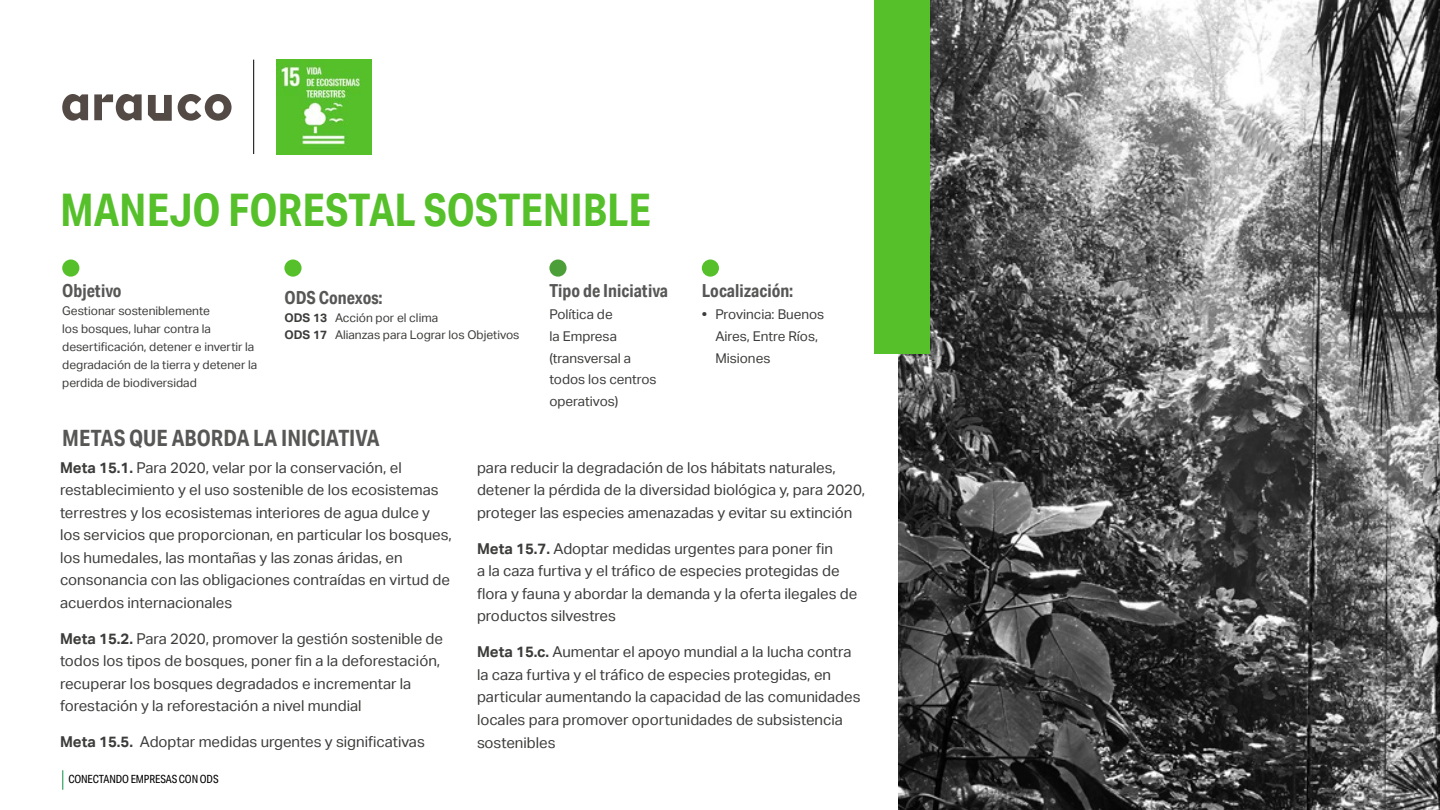
<style>
.page{position:relative;width:1440px;height:810px;background:#fff}
.page>*{position:absolute;margin:0;border:0;box-sizing:border-box;transform-origin:0 0}
.t1{font:700 45px "Aktiv Grotesk Cd";color:#56c02b}
.t2{font:700 22.5px "Aktiv Grotesk Cd";color:#575756}
.t3{font:700 18px "Aktiv Grotesk Cd";color:#575756}
.t4{font:15px/22.5px "Aktiv Grotesk";color:#3c3c3b}
.t5{font:13.5px/21.8px "Aktiv Grotesk";color:#3c3c3b}
.t6{font:12px/18px "Aktiv Grotesk";color:#3c3c3b}
.t7{font:11.25px "Aktiv Grotesk Cd";letter-spacing:-.01em;color:#000}
.s1{font-weight:700}
</style>
<div class="page">
<svg style="left:62px;top:770px;width:1px;height:20px"></svg>
<img style="left:898px;top:0;width:542px;height:810px">
<div style="left:874px;top:0;width:56px;height:354px;background:#56c02b"></div>
<div style="left:62px;top:260px;width:17px;height:17px;background:#56c02b;border-radius:50%"></div>
<div style="left:702px;top:260px;width:17px;height:17px;background:#56c02b;border-radius:50%"></div>
<img style="left:277px;top:60px;width:95px;height:94px">
<hr style="left:254px;top:60px;width:1px;height:94px;background:#000">
<div style="left:549px;top:260px;width:18px;height:17px;background:#4c9f38;border-radius:50%"></div>
<svg style="left:178px;top:94px;width:54px;height:27px"></svg>
<svg style="left:62px;top:94px;width:26px;height:27px"></svg>
<svg style="left:94px;top:94px;width:48px;height:27px"></svg>
<svg style="left:148px;top:95px;width:24px;height:26px"></svg>
<div style="left:284px;top:260px;width:18px;height:17px;background:#56c02b;border-radius:50%"></div>
<h1 class="t1" style="left:60px;top:182px;width:592px">MANEJO FORESTAL SOSTENIBLE</h1>
<p class="t3" style="left:62px;top:280px;width:61px">Objetivo</p>
<p class="t6" style="left:62px;top:302px;width:197px">Gestionar sosteniblemente<br>los bosques, luhar contra la desertificación, detener e invertir la degradación de la tierra y detener la perdida de biodiversidad</p>
<p class="t3" style="left:284px;top:286px;width:100px">ODS Conexos:</p>
<p class="t6" style="left:284px;top:309px;width:237px;line-height:17.2px"><span class="s1">ODS 13</span> Acción por el clima<br><span class="s1">ODS 17</span> Alianzas para Lograr los Objetivos</p>
<p class="t3" style="left:549px;top:280px;width:120px">Tipo de Iniciativa</p>
<p class="t5" style="left:549px;top:304px;width:109px">Política de<br>la Empresa (transversal a todos los centros operativos)</p>
<p class="t3" style="left:702px;top:280px;width:93px">Localización:</p>
<p class="t5" style="left:715px;top:304px;width:110px;text-indent:-14px"><span class="s1">•</span> Provincia: Buenos<br>Aires, Entre Ríos,<br>Misiones</p>
<h2 class="t2" style="left:62px;top:424px;width:319px">METAS QUE ABORDA LA INICIATIVA</h2>
<p class="t4" style="left:60px;top:456px;width:393px"><span class="s1">Meta 15.1.</span> Para 2020, velar por la conservación, el restablecimiento y el uso sostenible de los ecosistemas terrestres y los ecosistemas interiores de agua dulce y los servicios que proporcionan, en particular los bosques, los humedales, las montañas y las zonas áridas, en consonancia con las obligaciones contraídas en virtud de acuerdos internacionales</p>
<p class="t4" style="left:60px;top:627px;width:385px"><span class="s1">Meta 15.2.</span> Para 2020, promover la gestión sostenible de todos los tipos de bosques, poner fin a la deforestación, recuperar los bosques degradados e incrementar la forestación y la reforestación a nivel mundial</p>
<p class="t4" style="left:60px;top:731px;width:366px"><span class="s1">Meta 15.5.</span> Adoptar medidas urgentes y significativas</p>
<p class="t7" style="left:68px;top:773px;width:152px">CONECTANDO EMPRESAS CON ODS</p>
<p class="t4" style="left:477px;top:456px;width:390px">para reducir la degradación de los hábitats naturales, detener la pérdida de la diversidad biológica y, para 2020, proteger las especies amenazadas y evitar su extinción</p>
<p class="t4" style="left:477px;top:537px;width:382px"><span class="s1">Meta 15.7.</span> Adoptar medidas urgentes para poner fin<br>a la caza furtiva y el tráfico de especies protegidas de flora y fauna y abordar la demanda y la oferta ilegales de productos silvestres</p>
<p class="t4" style="left:477px;top:641px;width:385px"><span class="s1">Meta 15.c.</span> Aumentar el apoyo mundial a la lucha contra la caza furtiva y el tráfico de especies protegidas, en particular aumentando la capacidad de las comunidades locales para promover oportunidades de subsistencia sostenibles</p>
</div>
